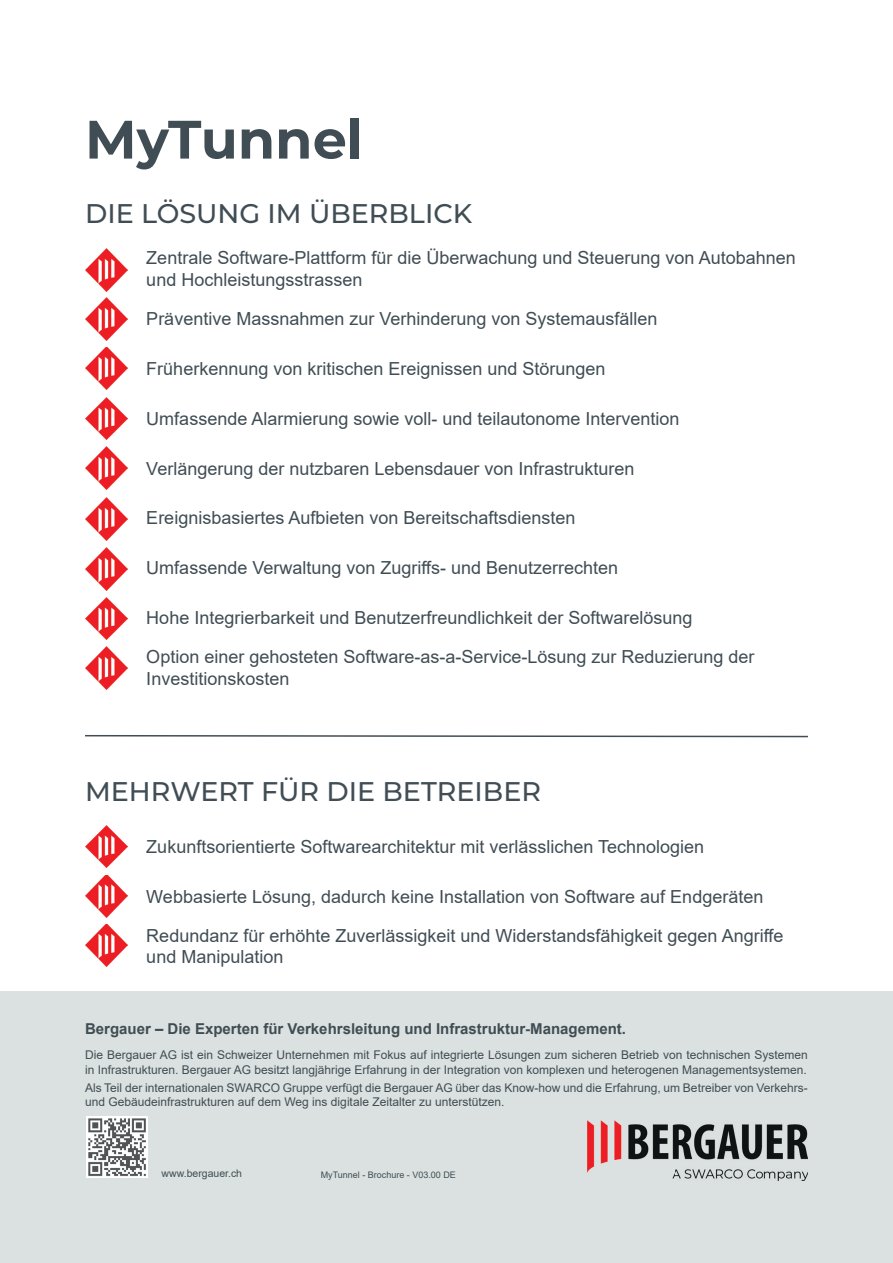
<style>
.page{position:relative;width:893px;height:1263px;background:#fff}
.page>*{position:absolute;margin:0;border:0;box-sizing:border-box;transform-origin:0 0}
.t1{font:700 54px "Montserrat";color:#404d54}
.t2{font:500 27px "Montserrat";color:#404d54}
.t3{font:18px/39.2px "Arial";color:#404d54}
.t4{font:700 15px "Arial";color:#404d54}
.t5{font:12px/14.4px "Arial";color:#404d54}
.t6{font:10.5px "Arial";color:#404d54}
.t7{font:9px "Arial";color:#404d54}
</style>
<div class="page">
<div style="left:0;top:992px;width:893px;height:271px;background:#dbe1e0"></div>
<img style="left:587px;top:1120px;width:221px;height:60px">
<img style="left:86px;top:1116px;width:62px;height:62px">
<img style="left:85px;top:249px;width:43px;height:42px">
<img style="left:85px;top:298px;width:43px;height:42px">
<img style="left:85px;top:347px;width:43px;height:42px">
<img style="left:85px;top:397px;width:43px;height:43px">
<img style="left:85px;top:447px;width:43px;height:42px">
<img style="left:85px;top:497px;width:43px;height:43px">
<img style="left:85px;top:548px;width:43px;height:42px">
<img style="left:85px;top:597px;width:43px;height:42px">
<img style="left:85px;top:647px;width:43px;height:42px">
<svg style="left:85px;top:735px;width:723px;height:3px"></svg>
<img style="left:85px;top:825px;width:43px;height:43px">
<img style="left:85px;top:875px;width:43px;height:42px">
<img style="left:85px;top:925px;width:43px;height:41px">
<h1 class="t1" style="left:85px;top:100px;width:280px">MyTunnel</h1>
<h2 class="t2" style="left:85px;top:195px;width:389px">DIE LÖSUNG IM ÜBERBLICK</h2>
<p class="t3" style="left:146px;top:247px;width:651px;line-height:21.6px">Zentrale Software-Plattform für die Überwachung und Steuerung von Autobahnen und Hochleistungsstrassen</p>
<p class="t3" style="left:146px;top:299px;width:513px">Präventive Massnahmen zur Verhinderung von Systemausfällen</p>
<p class="t3" style="left:146px;top:349px;width:461px">Früherkennung von kritischen Ereignissen und Störungen</p>
<p class="t3" style="left:146px;top:399px;width:535px">Umfassende Alarmierung sowie voll- und teilautonome Intervention</p>
<p class="t3" style="left:146px;top:448px;width:490px">Verlängerung der nutzbaren Lebensdauer von Infrastrukturen</p>
<p class="t3" style="left:146px;top:498px;width:431px">Ereignisbasiertes Aufbieten von Bereitschaftsdiensten</p>
<p class="t3" style="left:146px;top:548px;width:473px">Umfassende Verwaltung von Zugriffs- und Benutzerrechten</p>
<p class="t3" style="left:146px;top:598px;width:610px">Hohe Integrierbarkeit und Benutzerfreundlichkeit der Softwarelösung<br>Option einer gehosteten Software-as-a-Service-Lösung zur Reduzierung der</p>
<p class="t3" style="left:146px;top:659px;width:145px">Investitionskosten</p>
<h2 class="t2" style="left:85px;top:772px;width:458px">MEHRWERT FÜR DIE BETREIBER</h2>
<p class="t3" style="left:146px;top:826px;width:559px">Zukunftsorientierte Softwarearchitektur mit verlässlichen Technologien</p>
<p class="t3" style="left:146px;top:876px;width:638px">Webbasierte Lösung, dadurch keine Installation von Software auf Endgeräten<br>Redundanz für erhöhte Zuverlässigkeit und Widerstandsfähigkeit gegen Angriffe</p>
<p class="t3" style="left:146px;top:937px;width:139px">und Manipulation</p>
<p class="t4" style="left:85px;top:1018px;width:542px">Bergauer – Die Experten für Verkehrsleitung und Infrastruktur-Management.</p>
<p class="t5" style="left:85px;top:1048px;width:724px">Die Bergauer AG ist ein Schweizer Unternehmen mit Fokus auf integrierte Lösungen zum sicheren Betrieb von technischen Systemen in Infrastrukturen. Bergauer AG besitzt langjährige Erfahrung in der Integration von komplexen und heterogenen Managementsystemen.</p>
<p class="t5" style="left:85px;top:1080px;width:724px">Als Teil der internationalen SWARCO Gruppe verfügt die Bergauer AG über das Know-how und die Erfahrung, um Betreiber von Verkehrs&shy;und Gebäudeinfrastrukturen auf dem Weg ins digitale Zeitalter zu unterstützen.</p>
<p class="t6" style="left:162px;top:1166px;width:82px">www.bergauer.ch</p>
<p class="t7" style="left:321px;top:1169px;width:137px">MyTunnel - Brochure - V03.00 DE</p>
</div>
